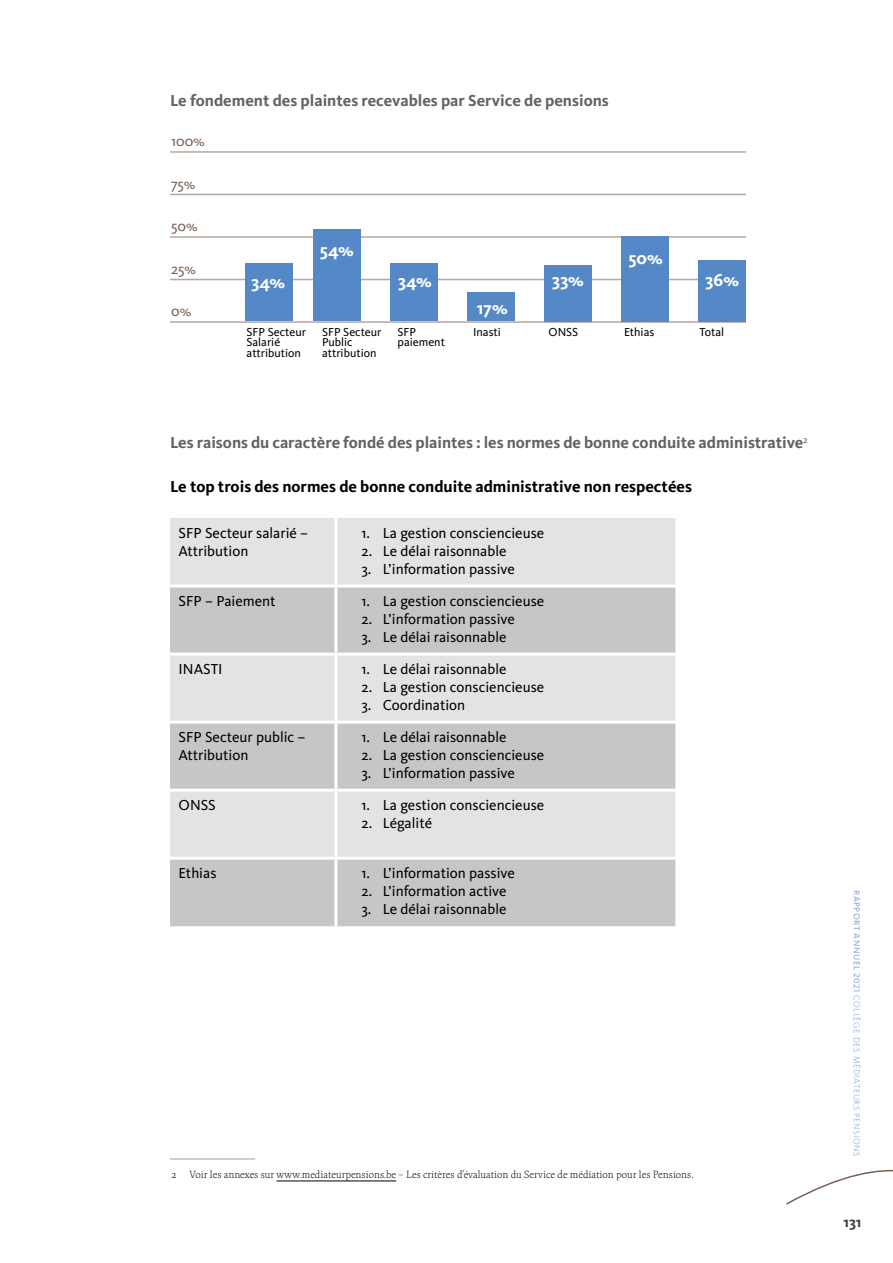
<style>
.page{position:relative;width:893px;height:1263px;background:#fff}
.page>*{position:absolute;margin:0;border:0;box-sizing:border-box;transform-origin:0 0}
.t1{font:700 18px "Kievit Pro";color:#fff}
.dossiertitel{font:700 16.5px "Kievit Pro";color:#646363}
.t2{font:700 16.5px "Kievit Pro";color:#000}
.Body_Text___platte_t{font:15px/18px "Kievit Pro";color:#000}
.t3{font:15px "Kievit Pro";color:#776255}
.t4{font:700 15px "Kievit Pro";color:#3c3c3b}
.t5{font:12px/10.5px "Kievit Pro";color:#000}
.Voetnoot{font:300 10.5px "Kievit Serif";color:#000}
.t6{font:300 9px "Kievit Pro";letter-spacing:.06em;color:#86a4d6}
.s1{font-weight:400}
</style>
<div class="page">
<svg style="left:786px;top:1169px;width:107px;height:36px"></svg>
<div style="left:170px;top:518px;width:505px;height:66px;background:#e3e3e3"></div>
<svg style="left:170px;top:587px;width:505px;height:339px;background:#d1d1d1"></svg>
<hr style="left:334px;top:518px;width:3px;height:66px;background:#fff">
<hr style="left:334px;top:587px;width:3px;height:66px;background:#fff">
<hr style="left:170px;top:653px;width:166px;height:3px;background:#fff">
<hr style="left:336px;top:653px;width:339px;height:3px;background:#fff">
<hr style="left:334px;top:656px;width:3px;height:65px;background:#fff">
<hr style="left:170px;top:721px;width:166px;height:3px;background:#fff">
<hr style="left:336px;top:721px;width:339px;height:3px;background:#fff">
<hr style="left:334px;top:724px;width:3px;height:65px;background:#fff">
<hr style="left:170px;top:789px;width:166px;height:3px;background:#fff">
<hr style="left:336px;top:789px;width:339px;height:3px;background:#fff">
<hr style="left:334px;top:792px;width:3px;height:65px;background:#fff">
<hr style="left:170px;top:857px;width:166px;height:3px;background:#fff">
<hr style="left:336px;top:857px;width:339px;height:3px;background:#fff">
<hr style="left:334px;top:860px;width:3px;height:66px;background:#fff">
<hr style="left:170px;top:1158px;width:85px;height:1px;background:#a8998e">
<hr style="left:276px;top:1181px;width:120px;height:1px;background:#000">
<hr style="left:170px;top:151px;width:576px;height:2px;background:#b6a89f">
<hr style="left:170px;top:194px;width:576px;height:1px;background:#b6a89f">
<hr style="left:170px;top:236px;width:576px;height:2px;background:#b6a89f">
<hr style="left:170px;top:279px;width:576px;height:1px;background:#b6a89f">
<hr style="left:170px;top:321px;width:576px;height:2px;background:#b6a89f">
<div style="left:246px;top:263px;width:47px;height:58px;background:#5488c7"></div>
<div style="left:314px;top:229px;width:47px;height:92px;background:#5488c7"></div>
<div style="left:391px;top:263px;width:47px;height:58px;background:#5488c7"></div>
<div style="left:468px;top:292px;width:47px;height:29px;background:#5488c7"></div>
<div style="left:544px;top:265px;width:48px;height:56px;background:#5488c7"></div>
<div style="left:621px;top:236px;width:47px;height:85px;background:#5488c7"></div>
<div style="left:698px;top:260px;width:47px;height:61px;background:#5488c7"></div>
<p class="dossiertitel" style="left:170px;top:91px;width:440px">Le fondement des plaintes recevables par Service de pensions</p>
<p class="t3" style="left:171px;top:132px;width:35px">100%</p>
<p class="t3" style="left:171px;top:175px;width:26px">75%</p>
<p class="t3" style="left:171px;top:217px;width:28px">50%</p>
<p class="t3" style="left:171px;top:260px;width:27px">25%</p>
<p class="t3" style="left:171px;top:302px;width:22px">0%</p>
<p class="t1" style="left:251px;top:271px;width:35px">34%</p>
<p class="t1" style="left:320px;top:239px;width:35px">54%</p>
<p class="t1" style="left:398px;top:271px;width:35px">34%</p>
<p class="t1" style="left:477px;top:297px;width:32px">17%</p>
<p class="t1" style="left:552px;top:270px;width:33px">33%</p>
<p class="t1" style="left:628px;top:247px;width:36px">50%</p>
<p class="t1" style="left:705px;top:270px;width:35px">36%</p>
<p class="t5" style="left:322px;top:326px;width:61px">SFP Secteur</p>
<p class="t5" style="left:473px;top:326px;width:29px">Inasti</p>
<p class="t5" style="left:322px;top:337px;width:56px">Public attribution</p>
<p class="t5" style="left:247px;top:326px;width:61px">SFP Secteur<br>Salarié attribution</p>
<p class="t5" style="left:398px;top:326px;width:20px">SFP</p>
<p class="t5" style="left:398px;top:337px;width:49px">paiement</p>
<p class="t5" style="left:549px;top:326px;width:31px">ONSS</p>
<p class="t5" style="left:624px;top:326px;width:32px">Ethias</p>
<p class="t5" style="left:699px;top:326px;width:26px">Total</p>
<p class="dossiertitel" style="left:170px;top:433px;width:639px">Les raisons du caractère fondé des plaintes : les normes de bonne conduite administrative<sup>2</sup></p>
<p class="t2" style="left:170px;top:477px;width:523px">Le top trois des normes de bonne conduite administrative non respectées</p>
<p class="Body_Text___platte_t" style="left:179px;top:524px;width:131px">SFP Secteur salarié –<br>Attribution</p>
<p class="Body_Text___platte_t" style="left:361px;top:524px;width:184px">1. La gestion consciencieuse</p>
<p class="Body_Text___platte_t" style="left:361px;top:542px;width:147px">2. Le délai raisonnable</p>
<p class="Body_Text___platte_t" style="left:361px;top:560px;width:155px">3. L’information passive</p>
<p class="Body_Text___platte_t" style="left:179px;top:592px;width:99px">SFP – Paiement</p>
<p class="Body_Text___platte_t" style="left:361px;top:592px;width:184px">1. La gestion consciencieuse</p>
<p class="Body_Text___platte_t" style="left:361px;top:610px;width:155px">2. L’information passive</p>
<p class="Body_Text___platte_t" style="left:361px;top:628px;width:147px">3. Le délai raisonnable</p>
<p class="Body_Text___platte_t" style="left:179px;top:660px;width:46px">INASTI</p>
<p class="Body_Text___platte_t" style="left:361px;top:660px;width:147px">1. Le délai raisonnable</p>
<p class="Body_Text___platte_t" style="left:361px;top:678px;width:184px">2. La gestion consciencieuse</p>
<p class="Body_Text___platte_t" style="left:361px;top:696px;width:105px">3. Coordination</p>
<p class="Body_Text___platte_t" style="left:179px;top:728px;width:128px">SFP Secteur public –<br>Attribution</p>
<p class="Body_Text___platte_t" style="left:361px;top:728px;width:147px">1. Le délai raisonnable</p>
<p class="Body_Text___platte_t" style="left:361px;top:746px;width:184px">2. La gestion consciencieuse</p>
<p class="Body_Text___platte_t" style="left:361px;top:764px;width:155px">3. L’information passive</p>
<p class="Body_Text___platte_t" style="left:179px;top:796px;width:39px">ONSS</p>
<p class="Body_Text___platte_t" style="left:361px;top:796px;width:184px">1. La gestion consciencieuse</p>
<p class="Body_Text___platte_t" style="left:361px;top:814px;width:72px">2. Légalité</p>
<p class="Body_Text___platte_t" style="left:179px;top:864px;width:39px">Ethias</p>
<p class="Body_Text___platte_t" style="left:361px;top:864px;width:155px">1. L’information passive</p>
<p class="Body_Text___platte_t" style="left:361px;top:882px;width:147px">2. L’information active</p>
<p class="Body_Text___platte_t" style="left:361px;top:900px;width:147px">3. Le délai raisonnable</p>
<p class="Voetnoot" style="left:172px;top:1167px;width:523px">2 Voir les annexes sur www.mediateurpensions.be – Les critères d’évaluation du Service de médiation pour les Pensions.</p>
<p class="t6" style="left:862px;top:890px;width:268px;rotate:90deg"><span class="s1">RAPPORT ANNUEL 2021</span> COLLÈGE DES MÉDIATEURS PENSIONS</p>
<p class="t4" style="left:843px;top:1213px;width:19px">131</p>
</div>
